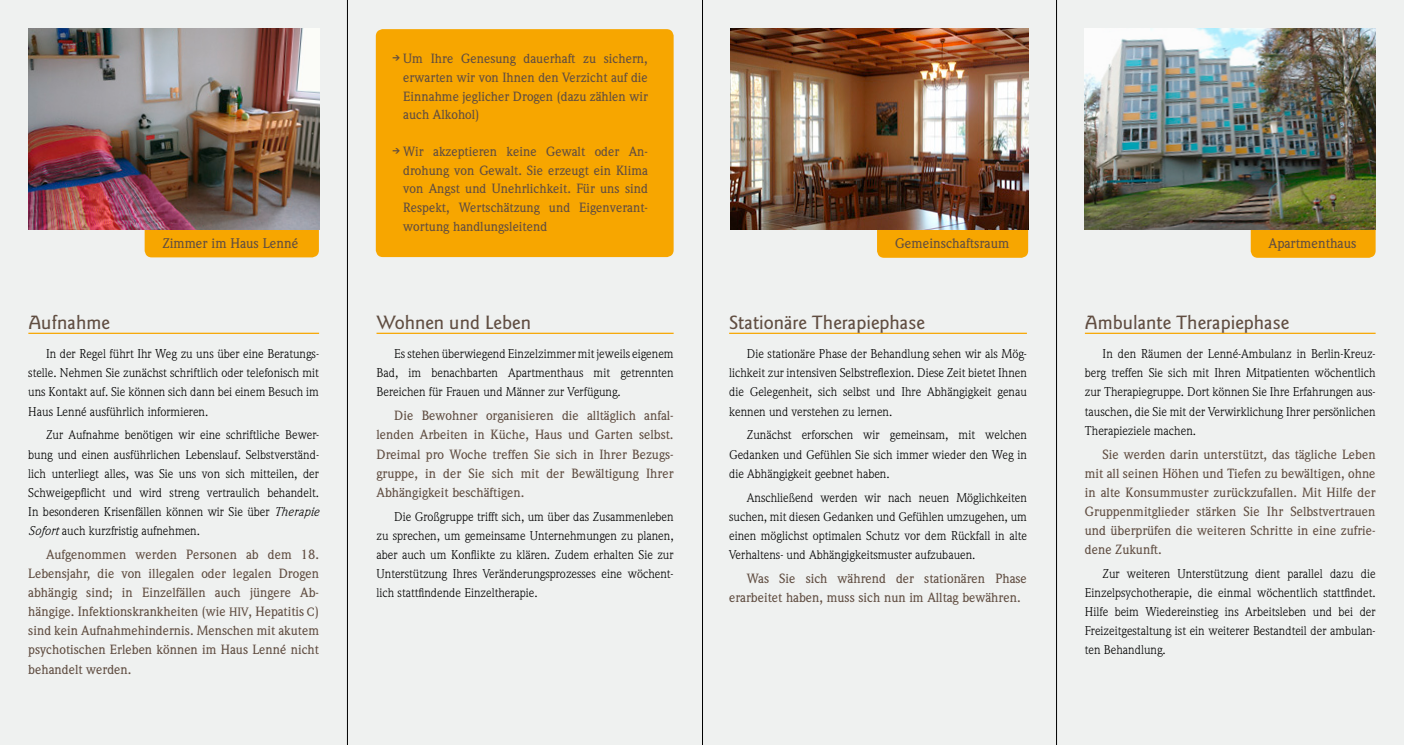
<style>
.page{position:relative;width:1404px;height:745px;background:#fff}
.page>*{position:absolute;margin:0;border:0;box-sizing:border-box;transform-origin:0 0}
.t1{font:500 20px "Goudy Sans Std";color:#604d41}
.t2{font:500 13.75px "Weidemann Std";color:#604d41}
.t3{font:500 13.12px/19.1px "Weidemann Std";color:#604d41;text-align:justify}
.t4{font:12.5px/19.1px "Weidemann Std";color:#000;text-align:justify}
.s1{font-style:italic}
.s2{font-size:11.88px}
</style>
<div class="page">
<div style="left:0;top:0;width:1403px;height:744px;background:#eff1f0"></div>
<div style="left:145px;top:214px;width:174px;height:43px;background:#f7a600;border-radius:7px"></div>
<div style="left:877px;top:213px;width:151px;height:44px;background:#f7a600;border-radius:7px"></div>
<div style="left:1250px;top:203px;width:125px;height:54px;background:#f7a600;border-radius:7px"></div>
<hr style="left:729px;top:332px;width:297px;height:2px;background:#f7a600">
<hr style="left:347px;top:0;width:1px;height:744px;background:#000">
<hr style="left:702px;top:0;width:1px;height:744px;background:#000">
<hr style="left:1056px;top:0;width:1px;height:744px;background:#000">
<img style="left:29px;top:28px;width:290px;height:201px">
<hr style="left:28px;top:332px;width:291px;height:2px;background:#f7a600">
<img style="left:730px;top:28px;width:298px;height:201px">
<img style="left:1084px;top:28px;width:291px;height:201px">
<hr style="left:1084px;top:332px;width:291px;height:2px;background:#f7a600">
<div style="left:376px;top:29px;width:297px;height:228px;background:#f7a600;border-radius:7px"></div>
<hr style="left:376px;top:332px;width:297px;height:2px;background:#f7a600">
<p class="t3" style="left:403px;top:49px;width:246px;line-height:18.8px;text-indent:-11px"><sup>&gt;</sup> Um Ihre Genesung dauerhaft zu sichern, erwarten wir von Ihnen den Verzicht auf die Einnahme jeglicher Drogen (dazu zählen wir auch Alkohol)</p>
<p class="t3" style="left:403px;top:142px;width:246px;line-height:18.8px;text-indent:-11px"><sup>&gt;</sup> Wir akzeptieren keine Gewalt oder An&shy;drohung von Gewalt. Sie erzeugt ein Klima von Angst und Unehrlichkeit. Für uns sind Respekt, Wertschätzung und Eigenverant&shy;wortung handlungsleitend</p>
<p class="t2" style="left:162px;top:235px;width:137px">Zimmer im Haus Lenné</p>
<p class="t2" style="left:895px;top:235px;width:116px">Gemeinschaftsraum</p>
<p class="t2" style="left:1268px;top:235px;width:89px">Apartmenthaus</p>
<h1 class="t1" style="left:28px;top:311px;width:83px">Aufnahme</h1>
<p class="t4" style="left:28px;top:344px;width:292px;text-indent:18px">In der Regel führt Ihr Weg zu uns über eine Beratungs&shy;stelle. Nehmen Sie zunächst schriftlich oder telefonisch mit uns Kontakt auf. Sie können sich dann bei einem Besuch im Haus Lenné ausführlich informieren.</p>
<p class="t4" style="left:28px;top:425px;width:292px;text-indent:18px">Zur Aufnahme benötigen wir eine schriftliche Bewer&shy;bung und einen ausführlichen Lebenslauf. Selbstverständ&shy;lich unterliegt alles, was Sie uns von sich mitteilen, der Schweigepflicht und wird streng vertraulich behandelt.<br>In besonderen Krisenfällen können wir Sie über <span class="s1">Therapie Sofort</span> auch kurzfristig aufnehmen.</p>
<p class="t3" style="left:28px;top:544px;width:292px;text-indent:18px">Aufgenommen werden Personen ab dem 18.<br>Lebensjahr, die von illegalen oder legalen Drogen abhängig sind; in Einzelfällen auch jüngere Ab&shy;hängige. Infektionskrankheiten (wie <span class="s2">HIV</span>, Hepatitis <span class="s2">C</span>) sind kein Aufnahmehindernis. Menschen mit akutem psychotischen Erleben können im Haus Lenné nicht behandelt werden.</p>
<h1 class="t1" style="left:376px;top:311px;width:156px">Wohnen und Leben</h1>
<p class="t4" style="left:376px;top:344px;width:298px;text-indent:18px">Es stehen überwiegend Einzelzimmer mit jeweils eigenem Bad, im benachbarten Apartmenthaus mit getrennten Bereichen für Frauen und Männer zur Verfügung.</p>
<p class="t3" style="left:376px;top:406px;width:298px;text-indent:18px">Die Bewohner organisieren die alltäglich anfal&shy;lenden Arbeiten in Küche, Haus und Garten selbst.<br>Dreimal pro Woche treffen Sie sich in Ihrer Bezugs&shy;gruppe, in der Sie sich mit der Bewältigung Ihrer Abhängigkeit beschäftigen.</p>
<p class="t4" style="left:376px;top:506px;width:298px;text-indent:18px">Die Großgruppe trifft sich, um über das Zusammenleben zu sprechen, um gemeinsame Unternehmungen zu planen, aber auch um Konflikte zu klären. Zudem erhalten Sie zur Unterstützung Ihres Veränderungsprozesses eine wöchent&shy;lich stattfindende Einzeltherapie.</p>
<h1 class="t1" style="left:729px;top:311px;width:197px">Stationäre Therapiephase</h1>
<p class="t4" style="left:729px;top:344px;width:299px;text-indent:18px">Die stationäre Phase der Behandlung sehen wir als Mög&shy;lichkeit zur intensiven Selbstreflexion. Diese Zeit bietet Ihnen die Gelegenheit, sich selbst und Ihre Abhängigkeit genau kennen und verstehen zu lernen.</p>
<p class="t4" style="left:729px;top:425px;width:299px;text-indent:18px">Zunächst erforschen wir gemeinsam, mit welchen Gedanken und Gefühlen Sie sich immer wieder den Weg in die Abhängigkeit geebnet haben.</p>
<p class="t4" style="left:729px;top:487px;width:299px;text-indent:18px">Anschließend werden wir nach neuen Möglichkeiten suchen, mit diesen Gedanken und Gefühlen umzugehen, um einen möglichst optimalen Schutz vor dem Rückfall in alte Verhaltens- und Abhängigkeitsmuster aufzubauen.</p>
<p class="t3" style="left:729px;top:568px;width:299px;text-indent:18px">Was Sie sich während der stationären Phase erarbeitet haben, muss sich nun im Alltag bewähren.</p>
<h1 class="t1" style="left:1084px;top:311px;width:206px">Ambulante Therapiephase</h1>
<p class="t4" style="left:1084px;top:344px;width:292px;text-indent:18px">In den Räumen der Lenné-Ambulanz in Berlin-Kreuz&shy;berg treffen Sie sich mit Ihren Mitpatienten wöchentlich zur Therapiegruppe. Dort können Sie Ihre Erfahrungen aus&shy;tauschen, die Sie mit der Verwirklichung Ihrer persönlichen Therapieziele machen.</p>
<p class="t3" style="left:1084px;top:444px;width:292px;text-indent:18px">Sie werden darin unterstützt, das tägliche Leben mit all seinen Höhen und Tiefen zu bewältigen, ohne in alte Konsummuster zurückzufallen. Mit Hilfe der Gruppenmitglieder stärken Sie Ihr Selbstvertrauen und überprüfen die weiteren Schritte in eine zufrie&shy;dene Zukunft.</p>
<p class="t4" style="left:1084px;top:563px;width:292px;text-indent:18px">Zur weiteren Unterstützung dient parallel dazu die Einzelpsychotherapie, die einmal wöchentlich stattfindet.<br>Hilfe beim Wiedereinstieg ins Arbeitsleben und bei der Freizeitgestaltung ist ein weiterer Bestandteil der ambulan&shy;ten Behandlung.</p>
</div>
